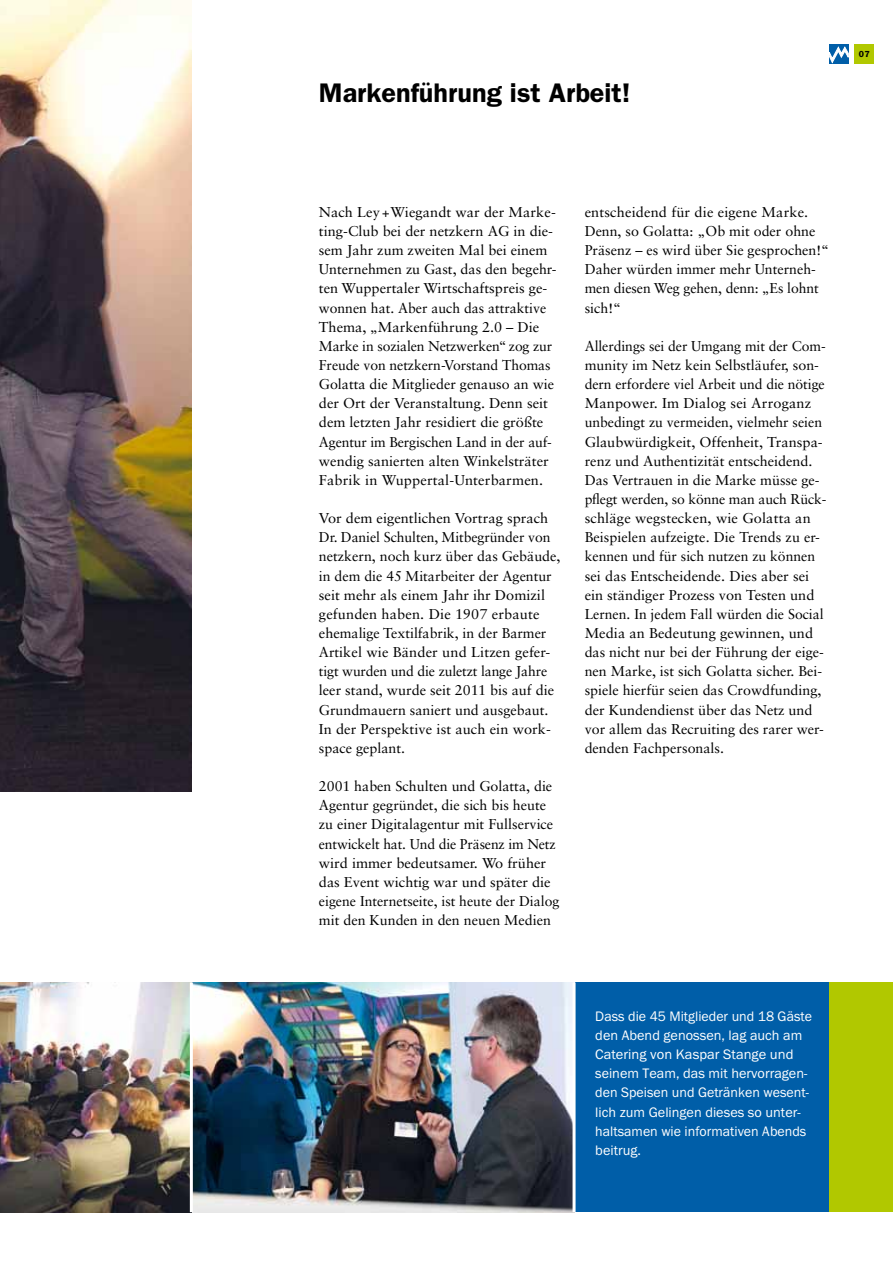
<style>
.page{position:relative;width:893px;height:1276px;background:#fff}
.page>*{position:absolute;margin:0;border:0;box-sizing:border-box;transform-origin:0 0}
.t1{font:600 27px "Franklin Gothic";color:#000}
.t2{font:14.25px/19.2px "Sabon";color:#000}
.t3{font:14.25px/19.2px "Franklin Gothic EF";color:#fff}
.t4{font:600 8.85px "Franklin Gothic";color:#000}
</style>
<div class="page">
<div style="left:855px;top:45px;width:19px;height:19px;background:#b1c800"></div>
<svg style="left:829px;top:45px;width:19px;height:19px"></svg>
<svg style="left:829px;top:47px;width:19px;height:16px"></svg>
<img style="left:0;top:0;width:191px;height:791px">
<div style="left:574px;top:982px;width:255px;height:230px;background:#005ea8"></div>
<div style="left:829px;top:982px;width:64px;height:230px;background:#b1c800"></div>
<img style="left:0;top:982px;width:573px;height:230px">
<hr style="left:190px;top:982px;width:3px;height:230px;background:#fff">
<hr style="left:573px;top:982px;width:3px;height:230px;background:#fff">
<h1 class="t1" style="left:319px;top:77px;width:313px">Markenführung ist Arbeit!</h1>
<p class="t4" style="left:859px;top:49px;width:12px">07</p>
<p class="t2" style="left:319px;top:202px;width:239px">Nach Ley+Wiegandt war der Marke&shy;ting-Club bei der netzkern AG in die&shy;sem Jahr zum zweiten Mal bei einem Unternehmen zu Gast, das den begehr&shy;ten Wuppertaler Wirtschaftspreis ge&shy;wonnen hat. Aber auch das attraktive Thema, „Markenführung 2.0 – Die Marke in sozialen Netzwerken“ zog zur Freude von netzkern-Vorstand Thomas Golatta die Mitglieder genauso an wie der Ort der Veranstaltung. Denn seit dem letzten Jahr residiert die größte Agentur im Bergischen Land in der auf&shy;wendig sanierten alten Winkelsträter Fabrik in Wuppertal-Unterbarmen.</p>
<p class="t2" style="left:319px;top:508px;width:243px">Vor dem eigentlichen Vortrag sprach Dr. Daniel Schulten, Mitbegründer von netzkern, noch kurz über das Gebäude, in dem die 45 Mitarbeiter der Agentur seit mehr als einem Jahr ihr Domizil gefunden haben. Die 1907 erbaute ehemalige Textilfabrik, in der Barmer Artikel wie Bänder und Litzen gefer&shy;tigt wurden und die zuletzt lange Jahre leer stand, wurde seit 2011 bis auf die Grundmauern saniert und ausgebaut.<br>In der Perspektive ist auch ein work&shy;space geplant.</p>
<p class="t2" style="left:319px;top:776px;width:242px">2001 haben Schulten und Golatta, die Agentur gegründet, die sich bis heute zu einer Digitalagentur mit Fullservice entwickelt hat. Und die Präsenz im Netz wird immer bedeutsamer. Wo früher das Event wichtig war und später die eigene Internetseite, ist heute der Dialog mit den Kunden in den neuen Medien</p>
<p class="t2" style="left:585px;top:202px;width:246px">entscheidend für die eigene Marke.<br>Denn, so Golatta: „Ob mit oder ohne<br>Präsenz – es wird über Sie gesprochen!“<br>Daher würden immer mehr Unterneh&shy;men diesen Weg gehen, denn: „Es lohnt sich!“</p>
<p class="t2" style="left:585px;top:336px;width:243px">Allerdings sei der Umgang mit der Com&shy;munity im Netz kein Selbstläufer, son&shy;dern erfordere viel Arbeit und die nötige Manpower. Im Dialog sei Arroganz unbedingt zu vermeiden, vielmehr seien Glaubwürdigkeit, Offenheit, Transpa&shy;renz und Authentizität entscheidend.<br>Das Vertrauen in die Marke müsse ge&shy;pflegt werden, so könne man auch Rück&shy;schläge wegstecken, wie Golatta an Beispielen aufzeigte. Die Trends zu er&shy;kennen und für sich nutzen zu können sei das Entscheidende. Dies aber sei ein ständiger Prozess von Testen und Lernen. In jedem Fall würden die Social Media an Bedeutung gewinnen, und das nicht nur bei der Führung der eige&shy;nen Marke, ist sich Golatta sicher. Bei&shy;spiele hierfür seien das Crowdfunding, der Kundendienst über das Netz und vor allem das Recruiting des rarer wer&shy;denden Fachpersonals.</p>
<p class="t3" style="left:595px;top:1006px;width:218px">Dass die 45 Mitglieder und 18 Gäste den Abend genossen, lag auch am<br>Catering von Kaspar Stange und seinem Team, das mit hervorragen&shy;den Speisen und Getränken wesent&shy;lich zum Gelingen dieses so unter&shy;haltsamen wie informativen Abends beitrug.</p>
</div>
